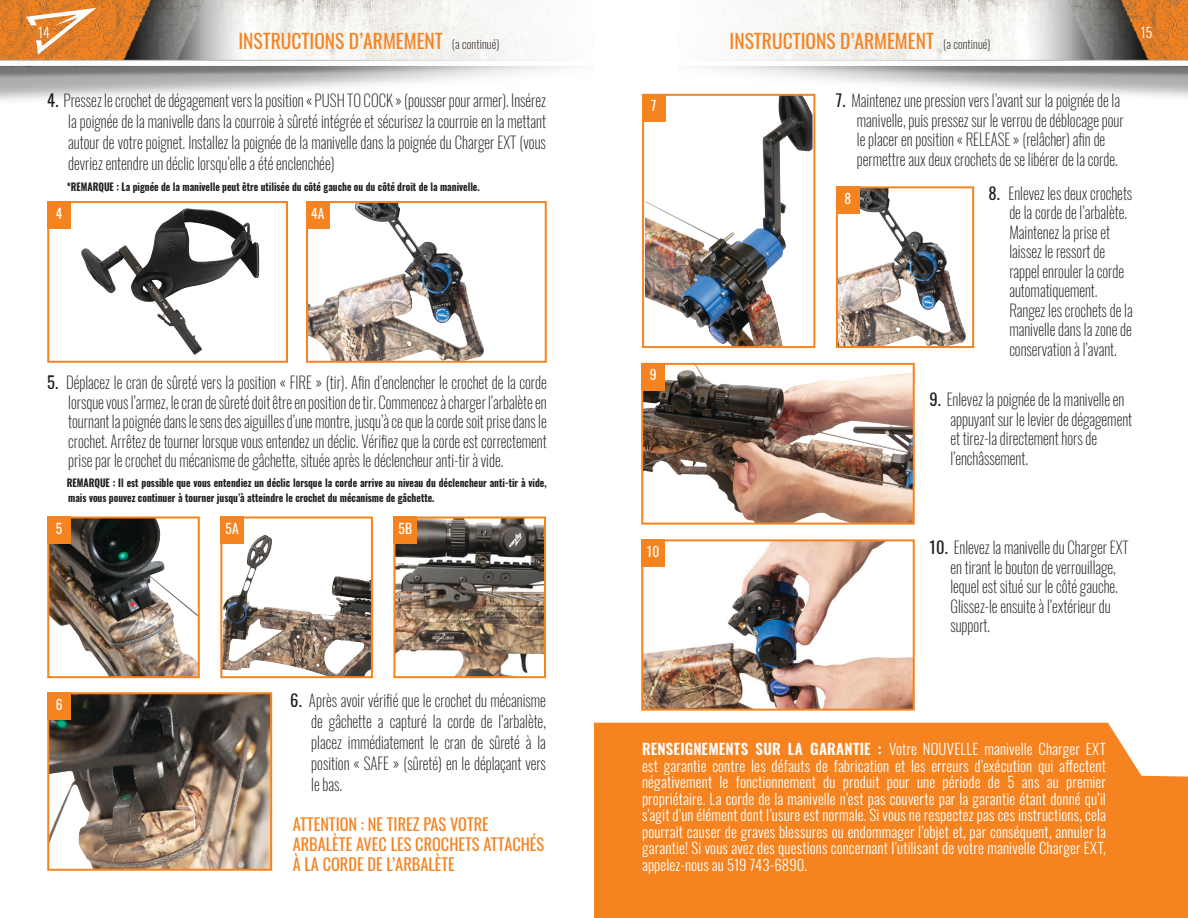
<style>
.page{position:relative;width:1188px;height:918px;background:#fff}
.page>*{position:absolute;margin:0;border:0;box-sizing:border-box;transform-origin:0 0}
.t1{font:19.5px "Oswald";color:#f5831f}
.t2{font:200 16.5px/19.5px "Oswald";color:#231f20;scale:.91 1}
.t3{font:16.5px/19.8px "Oswald";color:#f5831f}
.t4{font:300 15px/16.5px "Oswald";letter-spacing:.005em;color:#fff;text-align:justify}
.t5{font:300 13.8px "Oswald";color:#fff}
.t6{font:13.5px "Oswald";letter-spacing:.01em;color:#fff}
.t7{font:700 10.5px/15px "Oswald";color:#231f20;scale:.91 1}
.s1{font-weight:200;font-size:12px;color:#231f20}
.s2{font-weight:400}
.s3{font-weight:600}
</style>
<div class="page">
<img style="left:0;top:0;width:574px;height:101px">
<img style="left:678px;top:0;width:510px;height:106px">
<svg style="left:26px;top:8px;width:70px;height:47px"></svg>
<img style="left:81px;top:208px;width:178px;height:147px">
<div style="left:47px;top:201px;width:241px;height:162px;border:2px solid #f5831f"></div>
<img style="left:645px;top:97px;width:167px;height:248px">
<div style="left:642px;top:94px;width:173px;height:254px;border:2px solid #f5831f"></div>
<img style="left:50px;top:519px;width:147px;height:156px">
<div style="left:47px;top:516px;width:153px;height:162px;border:2px solid #f5831f"></div>
<img style="left:223px;top:535px;width:147px;height:140px">
<div style="left:220px;top:516px;width:153px;height:162px;border:2px solid #f5831f"></div>
<img style="left:396px;top:519px;width:147px;height:156px">
<div style="left:393px;top:516px;width:153px;height:162px;border:2px solid #f5831f"></div>
<img style="left:50px;top:695px;width:219px;height:173px">
<div style="left:47px;top:692px;width:225px;height:179px;border:2px solid #f5831f"></div>
<img style="left:309px;top:204px;width:175px;height:156px">
<div style="left:306px;top:201px;width:241px;height:162px;border:2px solid #f5831f"></div>
<img style="left:839px;top:189px;width:127px;height:156px">
<div style="left:836px;top:186px;width:138px;height:162px;border:2px solid #f5831f"></div>
<img style="left:644px;top:366px;width:268px;height:156px">
<div style="left:641px;top:363px;width:274px;height:162px;border:2px solid #f5831f"></div>
<img style="left:644px;top:542px;width:268px;height:166px">
<div style="left:641px;top:539px;width:274px;height:172px;border:2px solid #f5831f"></div>
<div style="left:47px;top:201px;width:24px;height:28px;background:#f5831f"></div>
<div style="left:642px;top:94px;width:24px;height:28px;background:#f5831f"></div>
<div style="left:47px;top:516px;width:24px;height:28px;background:#f5831f"></div>
<div style="left:220px;top:516px;width:24px;height:28px;background:#f5831f"></div>
<div style="left:393px;top:516px;width:24px;height:28px;background:#f5831f"></div>
<div style="left:47px;top:692px;width:24px;height:28px;background:#f5831f"></div>
<div style="left:306px;top:201px;width:24px;height:28px;background:#f5831f"></div>
<div style="left:836px;top:186px;width:24px;height:28px;background:#f5831f"></div>
<div style="left:641px;top:363px;width:24px;height:28px;background:#f5831f"></div>
<div style="left:641px;top:539px;width:24px;height:28px;background:#f5831f"></div>
<div style="left:594px;top:723px;width:594px;height:195px;background:#f5831f"></div>
<p class="t5" style="left:38px;top:20px;width:13px">14</p>
<p class="t5" style="left:1141px;top:20px;width:13px">15</p>
<p class="t1" style="left:238px;top:23px;width:263px">INSTRUCTIONS D’ARMEMENT <span class="s1">(a continué)</span></p>
<p class="t1" style="left:730px;top:23px;width:263px">INSTRUCTIONS D’ARMEMENT <span class="s1">(a continué)</span></p>
<p class="t2" style="left:68px;top:88px;width:527px;line-height:21px;text-align:justify;text-indent:-21px"><span class="s2">4.</span> Pressez le crochet de dégagement vers la position « PUSH TO COCK » (pousser pour armer). Insérez la poignée de la manivelle dans la courroie à sûreté intégrée et sécurisez la courroie en la mettant autour de votre poignet. Installez la poignée de la manivelle dans la poignée du Charger EXT (vous devriez entendre un déclic lorsqu’elle a été enclenchée)</p>
<p class="t7" style="left:67px;top:180px;width:455px">*REMARQUE : La pignée de la manivelle peut être utilisée du côté gauche ou du côté droit de la manivelle.</p>
<p class="t6" style="left:56px;top:201px;width:8px">4</p>
<p class="t6" style="left:311px;top:201px;width:15px">4A</p>
<p class="t2" style="left:68px;top:371px;width:527px;text-align:justify;text-indent:-21px"><span class="s2">5.</span> Déplacez le cran de sûreté vers la position « FIRE » (tir). Afin d’enclencher le crochet de la corde lorsque vous l’armez, le cran de sûreté doit être en position de tir. Commencez à charger l’arbalète en tournant la poignée dans le sens des aiguilles d’une montre, jusqu’à ce que la corde soit prise dans le crochet. Arrêtez de tourner lorsque vous entendez un déclic. Vérifiez que la corde est correctement prise par le crochet du mécanisme de gâchette, située après le déclencheur anti-tir à vide.</p>
<p class="t7" style="left:67px;top:475px;width:529px">REMARQUE : Il est possible que vous entendiez un déclic lorsque la corde arrive au niveau du déclencheur anti-tir à vide, mais vous pouvez continuer à tourner jusqu’à atteindre le crochet du mécanisme de gâchette.</p>
<p class="t6" style="left:56px;top:517px;width:8px">5</p>
<p class="t6" style="left:226px;top:517px;width:15px">5A</p>
<p class="t6" style="left:398px;top:517px;width:15px">5B</p>
<p class="t6" style="left:56px;top:692px;width:8px">6</p>
<p class="t2" style="left:311px;top:688px;width:259px;line-height:21px;text-align:justify;text-indent:-21px"><span class="s2">6.</span> Après avoir vérifié que le crochet du mécanisme de gâchette a capturé la corde de l’arbalète, placez immédiatement le cran de sûreté à la position « SAFE » (sûreté) en le déplaçant vers le bas.</p>
<p class="t3" style="left:293px;top:813px;width:253px">ATTENTION : NE TIREZ PAS VOTRE<br>ARBALÈTE AVEC LES CROCHETS ATTACHÉS<br>À LA CORDE DE L’ARBALÈTE</p>
<p class="t6" style="left:651px;top:94px;width:7px">7</p>
<p class="t6" style="left:650px;top:363px;width:8px">9</p>
<p class="t6" style="left:647px;top:540px;width:14px">10</p>
<p class="t2" style="left:857px;top:89px;width:295px;text-indent:-21px"><span class="s2">7.</span> Maintenez une pression vers l’avant sur la poignée de la manivelle, puis pressez sur le verrou de déblocage pour le placer en position « RELEASE » (relâcher) afin de permettre aux deux crochets de se libérer de la corde.</p>
<p class="t6" style="left:844px;top:186px;width:8px">8</p>
<p class="t2" style="left:1009px;top:181px;width:137px;text-indent:-21px"><span class="s2">8.</span> Enlevez les deux crochets de la corde de l’arbalète.<br>Maintenez la prise et laissez le ressort de rappel enrouler la corde automatiquement.<br>Rangez les crochets de la manivelle dans la zone de conservation à l’avant.</p>
<p class="t2" style="left:950px;top:388px;width:201px;text-indent:-21px"><span class="s2">9.</span> Enlevez la poignée de la manivelle en appuyant sur le levier de dégagement et tirez-la directement hors de l’enchâssement.</p>
<p class="t2" style="left:950px;top:536px;width:198px;text-indent:-21px"><span class="s2">10.</span> Enlevez la manivelle du Charger EXT en tirant le bouton de verrouillage, lequel est situé sur le côté gauche.<br>Glissez-le ensuite à l’extérieur du support.</p>
<p class="t4" style="left:642px;top:739px;width:465px"><span class="s3">RENSEIGNEMENTS SUR LA GARANTIE :</span> Votre NOUVELLE manivelle Charger EXT est garantie contre les défauts de fabrication et les erreurs d’exécution qui affectent négativement le fonctionnement du produit pour une période de 5 ans au premier propriétaire. La corde de la manivelle n’est pas couverte par la garantie étant donné qu’il s’agit d’un élément dont l’usure est normale. Si vous ne respectez pas ces instructions, cela pourrait causer de graves blessures ou endommager l’objet et, par conséquent, annuler la garantie! Si vous avez des questions concernant l’utilisant de votre manivelle Charger EXT, appelez-nous au 519 743-6890.</p>
</div>
